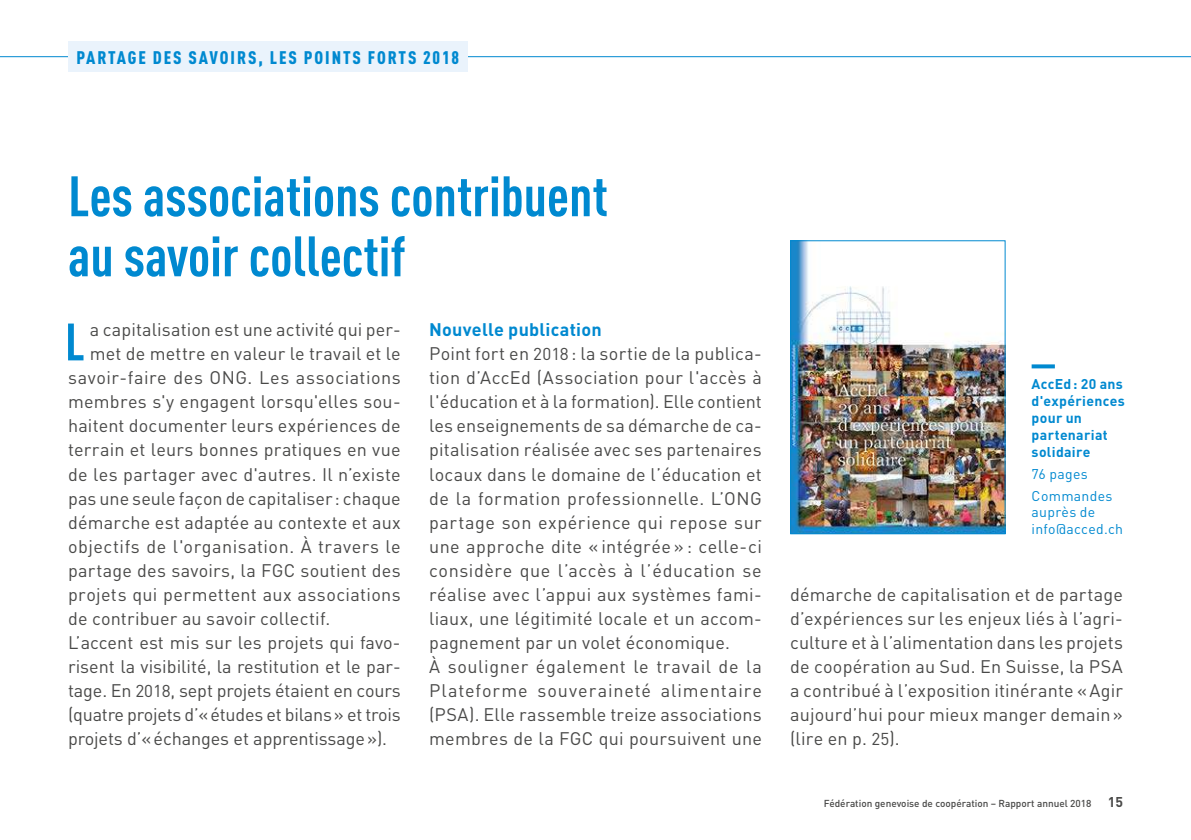
<style>
.page{position:relative;width:1191px;height:840px;background:#fff}
.page>*{position:absolute;margin:0;border:0;box-sizing:border-box;transform-origin:0 0}
.t1{font:700 condensed 56px/60px "DINOT";color:#0089d0}
.t2{font:700 condensed 51.8px "DINOT";color:#0089d0}
.t3{font:18px/24px "DINOT";letter-spacing:.015em;color:#494948}
.t4{font:18px "DINOT";letter-spacing:-.005em;color:#494948}
.t5{font:18px "DINOT";letter-spacing:-.01em;color:#494948}
.t6{font:900 condensed 18px "DINOT";letter-spacing:.105em;color:#0089d0}
.t7{font:700 14px/16.8px "DINOT";letter-spacing:.02em;color:#0089d0}
.t8{font:14px/22px "DINOT";letter-spacing:.02em;color:#0089d0}
.t9{font:500 10px "DINOT";color:#494948}
.s1{font-size:17px}
.s2{font-weight:700;color:#0089d0}
.s3{font-weight:700;font-size:14px}
</style>
<div class="page">
<hr style="left:0;top:56px;width:1191px;height:1px;background:#0089d0">
<div style="left:68px;top:41px;width:399px;height:31px;background:#eaf3fc"></div>
<img style="left:792px;top:242px;width:211px;height:290px">
<div style="left:790px;top:240px;width:215px;height:294px;border:1px solid #0089d0"></div>
<svg style="left:1031px;top:364px;width:23px;height:4px"></svg>
<p class="t6" style="left:77px;top:46px;width:384px">PARTAGE DES SAVOIRS, LES POINTS FORTS 2018</p>
<h1 class="t1" style="left:68px;top:165px;width:541px">Les associations contribuent au savoir collectif</h1>
<h2 class="t2" style="left:65px;top:310px;width:21px">L</h2>
<p class="t3" style="left:90px;top:317px;width:312px">a capitalisation est une activité qui per-</p>
<p class="t3" style="left:90px;top:341px;width:312px">met de mettre en valeur le travail et le</p>
<p class="t3" style="left:68px;top:365px;width:334px">savoir-faire des ONG. Les associations</p>
<p class="t3" style="left:68px;top:389px;width:334px">membres s'y engagent lorsqu'elles sou-</p>
<p class="t3" style="left:68px;top:413px;width:334px">haitent documenter leurs expériences de</p>
<p class="t3" style="left:68px;top:437px;width:334px">terrain et leurs bonnes pratiques en vue</p>
<p class="t3" style="left:68px;top:461px;width:334px">de les partager avec d'autres. Il n’existe</p>
<p class="t3" style="left:68px;top:485px;width:334px">pas une seule façon de capitaliser: chaque</p>
<p class="t3" style="left:68px;top:509px;width:334px">démarche est adaptée au contexte et aux</p>
<p class="t3" style="left:68px;top:533px;width:334px">objectifs de l'organisation. À travers le</p>
<p class="t3" style="left:68px;top:557px;width:334px">partage des savoirs, la FGC soutient des</p>
<p class="t3" style="left:68px;top:581px;width:334px">projets qui permettent aux associations</p>
<p class="t3" style="left:68px;top:605px;width:264px">de contribuer au savoir collectif.</p>
<p class="t3" style="left:68px;top:629px;width:334px">L’accent est mis sur les projets qui favo-</p>
<p class="t3" style="left:68px;top:653px;width:334px">risent la visibilité, la restitution et le par-</p>
<p class="t4" style="left:68px;top:678px;width:334px">tage. En <span class="s1">2018</span>, sept projets étaient en cours</p>
<p class="t5" style="left:68px;top:702px;width:334px">(quatre projets d’«études et bilans» et trois</p>
<p class="t4" style="left:68px;top:726px;width:321px">projets d’«échanges et apprentissage»).</p>
<p class="t3" style="left:429px;top:317px;width:334px"><span class="s2">Nouvelle publication<br></span>Point fort en <span class="s1">2018</span> : la sortie de la publica&shy;tion d’AccEd (Association pour l'accès à l'éducation et à la formation). Elle contient les enseignements de sa démarche de ca&shy;pitalisation réalisée avec ses partenaires locaux dans le domaine de l’éducation et de la formation professionnelle. L’ONG partage son expérience qui repose sur une approche dite « intégrée » : celle-ci considère que l’accès à l’éducation se réalise avec l’appui aux systèmes fami&shy;liaux, une légitimité locale et un accom&shy;pagnement par un volet économique.<br>À souligner également le travail de la Plateforme souveraineté alimentaire (PSA). Elle rassemble treize associations membres de la FGC qui poursuivent une</p>
<p class="t7" style="left:1031px;top:375px;width:95px">AccEd: 20 ans d'expériences pour un partenariat solidaire</p>
<p class="t8" style="left:1031px;top:462px;width:82px">76 pages<br>Commandes</p>
<p class="t8" style="left:1031px;top:503px;width:93px;line-height:16.8px">auprès de info@acced.ch</p>
<p class="t3" style="left:790px;top:581px;width:334px;text-align:justify">démarche de capitalisation et de partage d’expériences sur les enjeux liés à l’agri&shy;culture et à l’alimentation dans les projets de coopération au Sud. En Suisse, la PSA a contribué à l’exposition itinérante «Agir aujourd’hui pour mieux manger demain» (lire en p. <span class="s1">25</span>).</p>
<p class="t9" style="left:823px;top:796px;width:301px">Fédération genevoise de coopération – Rapport annuel 2018 <span class="s3">15</span></p>
</div>
